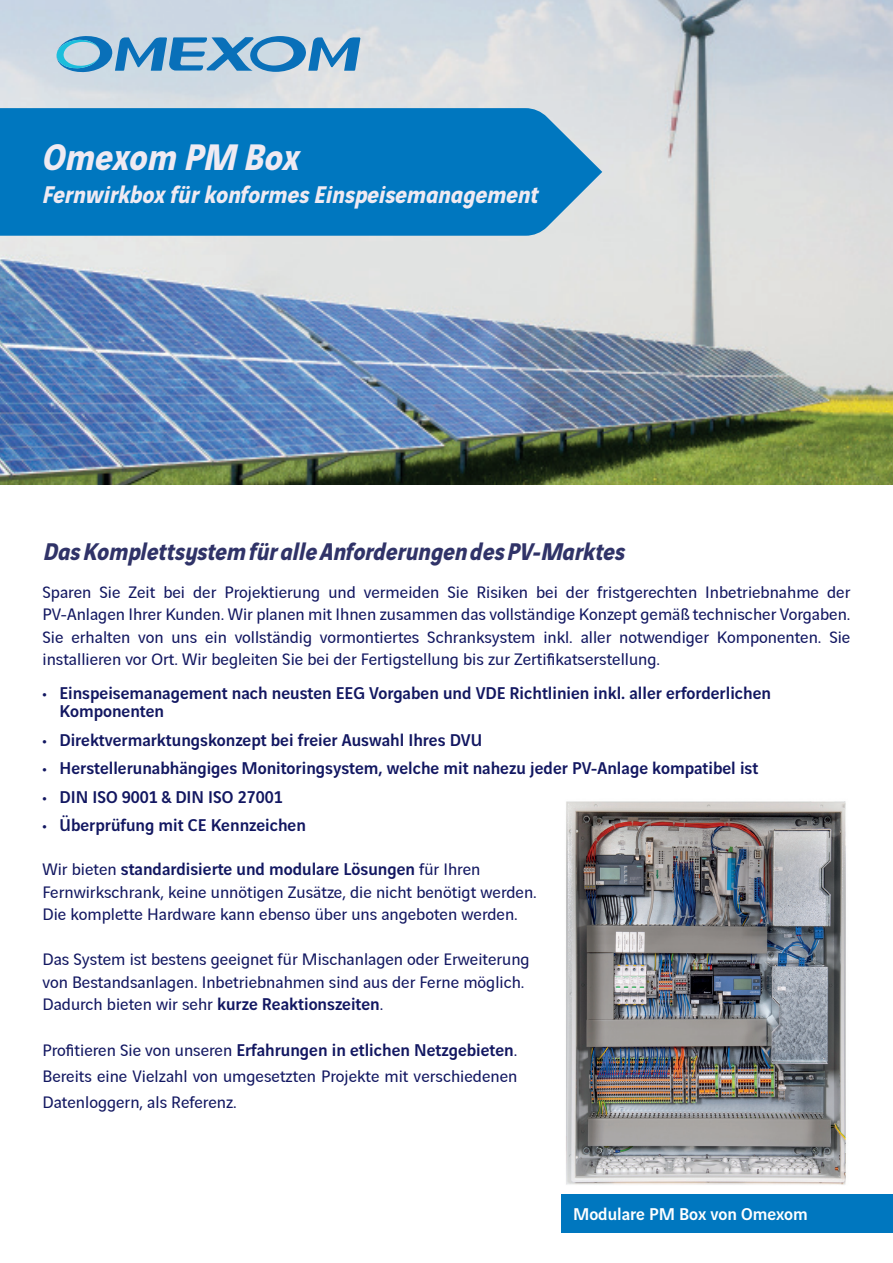
<style>
.page{position:relative;width:893px;height:1263px;background:#fff}
.page>*{position:absolute;margin:0;border:0;box-sizing:border-box;transform-origin:0 0}
.t1{font:italic 700 39px "Vinci Sans";color:#efeaf2}
.t2{font:italic 700 25.5px "Vinci Sans";color:#303368}
.t3{font:italic 700 25.5px "Vinci Sans";color:#efeaf2}
.t4{font:18px/22.5px "Vinci Sans";color:#121761}
.t5{font:500 18px/18px "Vinci Sans";color:#121761}
.t6{font:500 18px "Vinci Sans";color:#fff}
.s1{font-weight:500}
</style>
<div class="page">
<img style="left:0;top:0;width:893px;height:485px">
<div style="left:0;top:108px;width:602px;height:128px;background:#0077bf"></div>
<svg style="left:57px;top:36px;width:303px;height:36px;background:#74abd0"></svg>
<img style="left:566px;top:801px;width:280px;height:384px">
<div style="left:561px;top:1194px;width:332px;height:38px;background:#0077bf"></div>
<h1 class="t1" style="left:43px;top:126px;width:258px">Omexom PM Box</h1>
<h2 class="t3" style="left:43px;top:174px;width:497px">Fernwirkbox für konformes Einspeisemanagement</h2>
<h2 class="t2" style="left:43px;top:531px;width:583px">Das Komplettsystem für alle Anforderungen des PV-Marktes</h2>
<p class="t4" style="left:43px;top:579px;width:809px;text-align:justify">Sparen Sie Zeit bei der Projektierung und vermeiden Sie Risiken bei der fristgerechten Inbetriebnahme der PV-Anlagen Ihrer Kunden. Wir planen mit Ihnen zusammen das vollständige Konzept gemäß technischer Vorgaben.<br>Sie erhalten von uns ein vollständig vormontiertes Schranksystem inkl. aller notwendiger Komponenten. Sie installieren vor Ort. Wir begleiten Sie bei der Fertigstellung bis zur Zertifikatserstellung.</p>
<p class="t5" style="left:60px;top:682px;width:713px;text-indent:-17px">• Einspeisemanagement nach neusten EEG Vorgaben und VDE Richtlinien inkl. aller erforderlichen<br>Komponenten</p>
<p class="t5" style="left:43px;top:729px;width:441px">• Direktvermarktungskonzept bei freier Auswahl Ihres DVU</p>
<p class="t5" style="left:43px;top:757px;width:717px">• Herstellerunabhängiges Monitoringsystem, welche mit nahezu jeder PV-Anlage kompatibel ist</p>
<p class="t5" style="left:43px;top:786px;width:242px">• DIN ISO 9001 &amp; DIN ISO 27001</p>
<p class="t5" style="left:43px;top:814px;width:265px">• Überprüfung mit CE Kennzeichen</p>
<p class="t4" style="left:43px;top:856px;width:496px">Wir bieten <span class="s1">standardisierte und modulare Lösungen</span> für Ihren<br>Fernwirkschrank, keine unnötigen Zusätze, die nicht benötigt werden.<br>Die komplette Hardware kann ebenso über uns angeboten werden.</p>
<p class="t4" style="left:43px;top:946px;width:489px">Das System ist bestens geeignet für Mischanlagen oder Erweiterung von Bestandsanlagen. Inbetriebnahmen sind aus der Ferne möglich.<br>Dadurch bieten wir sehr <span class="s1">kurze Reaktionszeiten</span>.</p>
<p class="t4" style="left:43px;top:1035px;width:476px;line-height:26.2px;text-align:justify">Profitieren Sie von unseren <span class="s1">Erfahrungen in etlichen Netzgebieten</span>.<br>Bereits eine Vielzahl von umgesetzten Projekte mit verschiedenen Datenloggern, als Referenz.</p>
<p class="t6" style="left:573px;top:1200px;width:236px">Modulare PM Box von Omexom</p>
</div>
